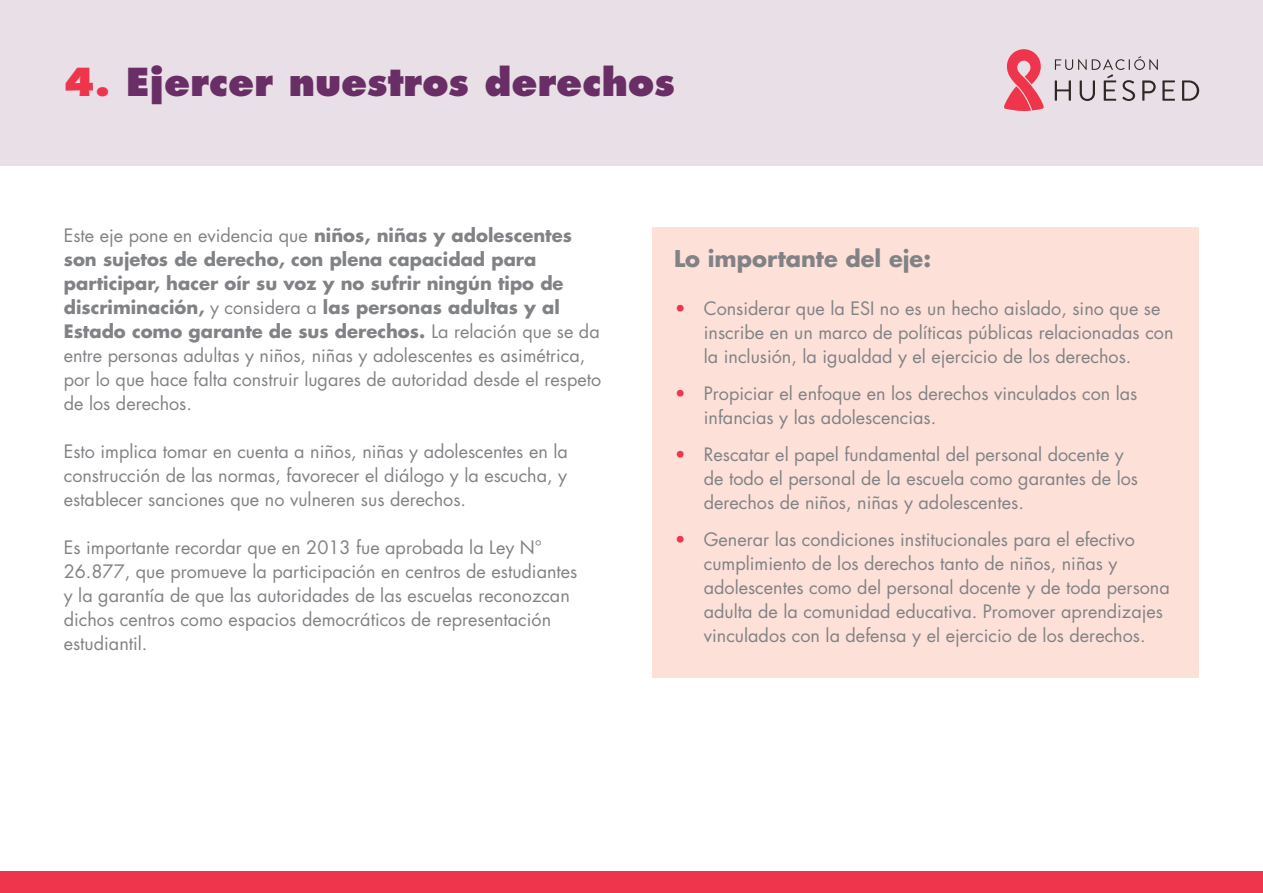
<style>
.page{position:relative;width:1263px;height:893px;background:#fff}
.page>*{position:absolute;margin:0;border:0;box-sizing:border-box;transform-origin:0 0}
.t1{font:800 37.5px "Futura Std";color:#692e65}
.t2{font:700 22.5px "Futura Std";color:#808285}
.t3{font:18px/24px "Futura Std";color:#808285}
.s1{color:#ee354b}
.s2{font-weight:700}
.s3{font-weight:700;color:#ee354b}
</style>
<div class="page">
<div style="left:1px;top:0;width:1262px;height:166px;background:#e8e0e6"></div>
<svg style="left:1004px;top:49px;width:40px;height:62px"></svg>
<svg style="left:1182px;top:80px;width:17px;height:21px"></svg>
<svg style="left:1055px;top:56px;width:120px;height:45px"></svg>
<div style="left:0;top:872px;width:1263px;height:21px;background:#ee354b"></div>
<div style="left:653px;top:228px;width:546px;height:450px;background:#fde0d8"></div>
<h1 class="t1" style="left:64px;top:58px;width:612px"><span class="s1">4.</span> Ejercer nuestros derechos</h1>
<p class="t3" style="left:64px;top:224px;width:539px">Este eje pone en evidencia que <span class="s2">niños, niñas y adolescentes son sujetos de derecho, con plena capacidad para participar, hacer oír su voz y no sufrir ningún tipo de discriminación,</span> y considera a <span class="s2">las personas adultas y al Estado como garante de sus derechos.</span> La relación que se da entre personas adultas y niños, niñas y adolescentes es asimétrica, por lo que hace falta construir lugares de autoridad desde el respeto de los derechos.</p>
<p class="t3" style="left:64px;top:440px;width:506px;text-align:justify">Esto implica tomar en cuenta a niños, niñas y adolescentes en la construcción de las normas, favorecer el diálogo y la escucha, y establecer sanciones que no vulneren sus derechos.</p>
<p class="t3" style="left:64px;top:536px;width:515px">Es importante recordar que en 2013 fue aprobada la Ley N° 26.877, que promueve la participación en centros de estudiantes y la garantía de que las autoridades de las escuelas reconozcan dichos centros como espacios democráticos de representación estudiantil.</p>
<p class="t2" style="left:674px;top:244px;width:259px">Lo importante del eje:</p>
<p class="t3" style="left:704px;top:297px;width:471px;text-indent:-30px"><span class="s3">•</span> Considerar que la ESI no es un hecho aislado, sino que se inscribe en un marco de políticas públicas relacionadas con la inclusión, la igualdad y el ejercicio de los derechos.</p>
<p class="t3" style="left:704px;top:382px;width:435px;text-indent:-30px"><span class="s3">•</span> Propiciar el enfoque en los derechos vinculados con las infancias y las adolescencias.</p>
<p class="t3" style="left:704px;top:442px;width:436px;text-indent:-30px"><span class="s3">•</span> Rescatar el papel fundamental del personal docente y de todo el personal de la escuela como garantes de los derechos de niños, niñas y adolescentes.</p>
<p class="t3" style="left:704px;top:527px;width:468px;text-indent:-30px"><span class="s3">•</span> Generar las condiciones institucionales para el efectivo cumplimiento de los derechos tanto de niños, niñas y adolescentes como del personal docente y de toda persona adulta de la comunidad educativa. Promover aprendizajes vinculados con la defensa y el ejercicio de los derechos.</p>
</div>
